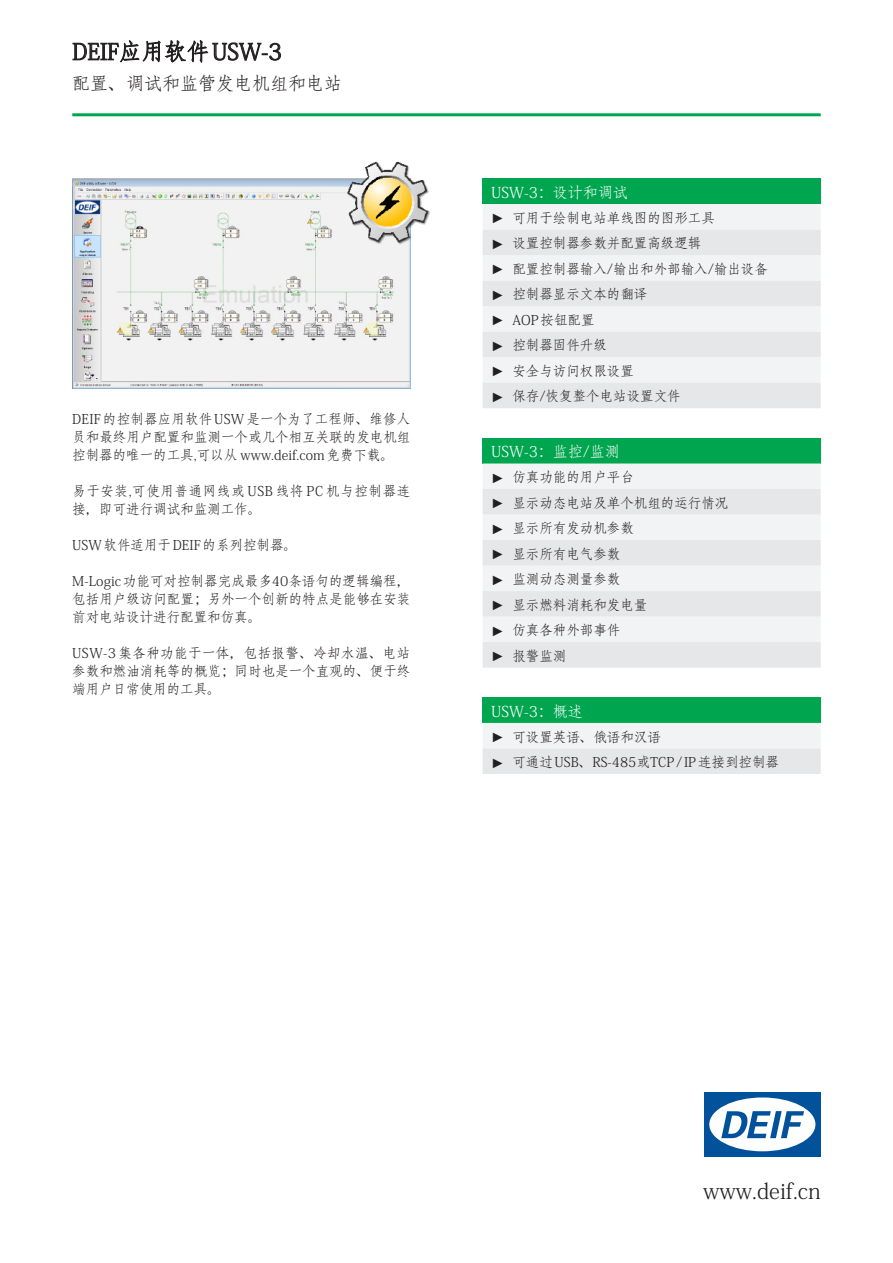
<style>
.page{position:relative;width:893px;height:1263px;background:#fff}
.page>*{position:absolute;margin:0;border:0;box-sizing:border-box;transform-origin:0 0}
.t1{font:22.5px "Adobe Fangsong Std";color:#231f20}
.t2{font:21.75px "Adobe Fangsong Std";color:#231f20}
.t3{font:18px "Adobe Fangsong Std";color:#231f20}
.t4{font:15px "Adobe Fangsong Std";color:#fff}
.t5{font:13.5px/25.5px "Adobe Fangsong Std";color:#231f20;text-align:justify}
.t6{font:13.5px/18px "Adobe Fangsong Std";letter-spacing:.045em;color:#231f20}
.s1{font-family:"Arial"}
</style>
<div class="page">
<hr style="left:72px;top:113px;width:749px;height:3px;background:#00a54f">
<svg style="left:72px;top:40px;width:209px;height:23px"></svg>
<img style="left:72px;top:179px;width:338px;height:209px">
<img style="left:345px;top:161px;width:85px;height:85px">
<div style="left:483px;top:179px;width:338px;height:25px;background:#00a54f"></div>
<div style="left:483px;top:204px;width:338px;height:26px;background:#f2f3f4"></div>
<svg style="left:483px;top:230px;width:338px;height:178px;fill:#e6e7e9"></svg>
<div style="left:483px;top:438px;width:338px;height:25px;background:#00a54f"></div>
<div style="left:483px;top:463px;width:338px;height:26px;background:#f2f3f4"></div>
<svg style="left:483px;top:489px;width:338px;height:179px;fill:#e6e7e9"></svg>
<div style="left:483px;top:697px;width:338px;height:26px;background:#00a54f"></div>
<div style="left:483px;top:723px;width:338px;height:51px;background:#eeeef0"></div>
<div style="left:704px;top:1092px;width:117px;height:64px;background:#01529a"></div>
<div style="left:709px;top:1097px;width:106px;height:54px;background:#fff;border-radius:50%"></div>
<svg style="left:721px;top:1111px;width:83px;height:27px"></svg>
<h1 class="t1" style="left:72px;top:38px;width:211px">DEIF应用软件 USW-3</h1>
<h3 class="t3" style="left:72px;top:73px;width:271px">配置、调试和监管发电机组和电站</h3>
<p class="t5" style="left:72px;top:411px;width:340px;line-height:18px">DEIF 的控制器应用软件 USW 是一个为了工程师、维修人员和最终用户配置和监测一个或几个相互关联的发电机组控制器的唯一的工具,可以从 www.deif.com 免费下载。</p>
<p class="t6" style="left:72px;top:483px;width:339px">易于安装,可使用普通网线或 USB 线将 PC 机与控制器连接，即可进行调试和监测工作。</p>
<p class="t5" style="left:72px;top:533px;width:226px">USW 软件适用于 DEIF 的系列控制器。</p>
<p class="t5" style="left:72px;top:573px;width:340px;line-height:18px">M-Logic 功能可对控制器完成最多40条语句的逻辑编程，包括用户级访问配置；另外一个创新的特点是能够在安装前对电站设计进行配置和仿真。</p>
<p class="t5" style="left:72px;top:645px;width:340px;line-height:18px">USW-3 集各种功能于一体，包括报警、冷却水温、电站参数和燃油消耗等的概览；同时也是一个直观的、便于终端用户日常使用的工具。</p>
<p class="t4" style="left:491px;top:183px;width:138px">USW-3：设计和调试</p>
<p class="t5" style="left:491px;top:205px;width:278px;text-align:left"><span class="s1">►</span> 可用于绘制电站单线图的图形工具<br><span class="s1">►</span> 设置控制器参数并配置高级逻辑<br><span class="s1">►</span> 配置控制器输入/输出和外部输入/输出设备<span class="s1">►</span> 控制器显示文本的翻译<br><span class="s1">►</span> AOP 按钮配置<br><span class="s1">►</span> 控制器固件升级<br><span class="s1">►</span> 安全与访问权限设置<br><span class="s1">►</span> 保存/恢复整个电站设置文件</p>
<p class="t4" style="left:491px;top:443px;width:130px">USW-3：监控/监测</p>
<p class="t5" style="left:491px;top:465px;width:239px;text-align:left"><span class="s1">►</span> 仿真功能的用户平台<br><span class="s1">►</span> 显示动态电站及单个机组的运行情况<span class="s1">►</span> 显示所有发动机参数<br><span class="s1">►</span> 显示所有电气参数<br><span class="s1">►</span> 监测动态测量参数<br><span class="s1">►</span> 显示燃料消耗和发电量<br><span class="s1">►</span> 仿真各种外部事件<br><span class="s1">►</span> 报警监测</p>
<p class="t4" style="left:491px;top:702px;width:93px">USW-3：概述</p>
<p class="t5" style="left:491px;top:724px;width:289px"><span class="s1">►</span> 可设置英语、俄语和汉语<br><span class="s1">►</span> 可通过 USB、RS-485或TCP / IP 连接到控制器</p>
<h2 class="t2" style="left:703px;top:1178px;width:119px">www.deif.cn</h2>
</div>
